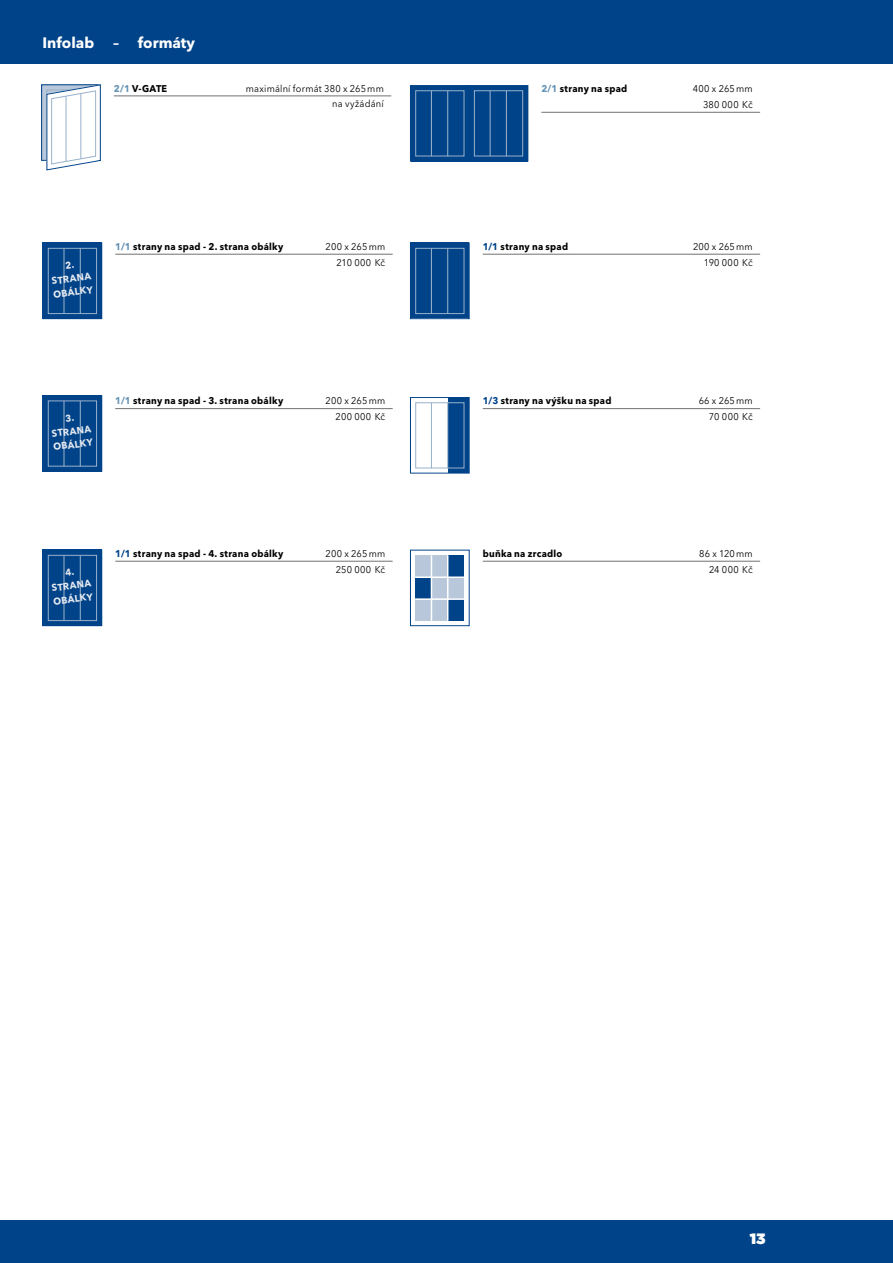
<style>
.page{position:relative;width:893px;height:1263px;background:#fff}
.page>*{position:absolute;margin:0;border:0;box-sizing:border-box;transform-origin:0 0}
.t1{font:700 15px "Avenir Next LT Pro";color:#fff}
.t2{font:900 15px "Gotham";color:#fff}
.t3{font:700 9.75px "Avenir Next LT Pro";letter-spacing:.03em;color:#000;scale:.95 1}
.t4{font:9.75px/15.6px "Avenir Next LT Pro";letter-spacing:.02em;color:#000;text-align:right;scale:.95 1}
.t5{font:700 9.75px/13.5px "Avenir Next LT Pro";color:#e3e8ef;text-align:center;scale:.95 1}
.s1{color:#6492b5}
.s2{color:#004389}
</style>
<div class="page">
<div style="left:0;top:0;width:893px;height:64px;background:#004389"></div>
<div style="left:0;top:1220px;width:893px;height:43px;background:#004389"></div>
<hr style="left:115px;top:254px;width:278px;height:1px;background:#707172">
<div style="left:43px;top:243px;width:59px;height:76px;background:#004389"></div>
<hr style="left:80px;top:248px;width:1px;height:66px;background:#98b1ca">
<hr style="left:64px;top:248px;width:1px;height:66px;background:#98b1ca">
<div style="left:48px;top:248px;width:49px;height:66px;border:1px solid #98b1ca"></div>
<hr style="left:115px;top:408px;width:278px;height:1px;background:#707172">
<div style="left:43px;top:395px;width:59px;height:77px;background:#004389"></div>
<hr style="left:80px;top:401px;width:1px;height:65px;background:#98b1ca">
<hr style="left:64px;top:401px;width:1px;height:65px;background:#98b1ca">
<div style="left:48px;top:401px;width:49px;height:65px;border:1px solid #98b1ca"></div>
<div style="left:410px;top:243px;width:60px;height:76px;border:1px solid #004389"></div>
<div style="left:410px;top:243px;width:59px;height:75px;background:#004389"></div>
<hr style="left:447px;top:248px;width:1px;height:66px;background:#98b1ca">
<hr style="left:431px;top:248px;width:1px;height:66px;background:#98b1ca">
<div style="left:415px;top:248px;width:49px;height:66px;border:1px solid #98b1ca"></div>
<hr style="left:483px;top:254px;width:277px;height:1px;background:#707172">
<div style="left:43px;top:550px;width:59px;height:76px;background:#004389"></div>
<hr style="left:80px;top:555px;width:1px;height:66px;background:#98b1ca">
<hr style="left:64px;top:555px;width:1px;height:66px;background:#98b1ca">
<div style="left:48px;top:555px;width:49px;height:66px;border:1px solid #98b1ca"></div>
<hr style="left:115px;top:561px;width:278px;height:1px;background:#707172">
<div style="left:410px;top:85px;width:60px;height:77px;border:1px solid #004389"></div>
<div style="left:411px;top:86px;width:58px;height:76px;background:#004389"></div>
<hr style="left:447px;top:91px;width:1px;height:65px;background:#98b1ca">
<hr style="left:431px;top:91px;width:1px;height:65px;background:#98b1ca">
<div style="left:415px;top:90px;width:49px;height:66px;border:1px solid #98b1ca"></div>
<div style="left:469px;top:85px;width:59px;height:77px;border:1px solid #004389"></div>
<div style="left:469px;top:86px;width:58px;height:76px;background:#004389"></div>
<hr style="left:506px;top:91px;width:1px;height:65px;background:#98b1ca">
<hr style="left:490px;top:91px;width:1px;height:65px;background:#98b1ca">
<div style="left:474px;top:90px;width:49px;height:66px;border:1px solid #98b1ca"></div>
<hr style="left:541px;top:112px;width:219px;height:1px;background:#707172">
<hr style="left:483px;top:408px;width:277px;height:1px;background:#707172">
<div style="left:448px;top:397px;width:21px;height:76px;background:#004389"></div>
<div style="left:410px;top:397px;width:60px;height:77px;border:1px solid #004389"></div>
<hr style="left:447px;top:403px;width:1px;height:65px;background:#98b1ca">
<hr style="left:431px;top:403px;width:1px;height:65px;background:#98b1ca">
<div style="left:415px;top:402px;width:49px;height:66px;border:1px solid #98b1ca"></div>
<hr style="left:483px;top:561px;width:277px;height:1px;background:#707172">
<div style="left:415px;top:555px;width:49px;height:65px;background:#b8c7d9"></div>
<div style="left:448px;top:555px;width:16px;height:21px;background:#004389"></div>
<div style="left:415px;top:577px;width:16px;height:22px;background:#004389"></div>
<div style="left:448px;top:599px;width:16px;height:21px;background:#004389"></div>
<div style="left:410px;top:550px;width:60px;height:76px;border:1px solid #004389"></div>
<hr style="left:447px;top:555px;width:1px;height:66px;background:#fff">
<hr style="left:415px;top:576px;width:49px;height:2px;background:#fff">
<hr style="left:415px;top:598px;width:49px;height:2px;background:#fff">
<hr style="left:431px;top:555px;width:1px;height:66px;background:#fff">
<div style="left:41px;top:84px;width:60px;height:76px;background:#b8c7d9"></div>
<div style="left:41px;top:84px;width:60px;height:77px;border:1px solid #004389"></div>
<svg style="left:46px;top:84px;width:55px;height:87px"></svg>
<hr style="left:114px;top:96px;width:277px;height:1px;background:#707172">
<h1 class="t1" style="left:43px;top:34px;width:53px">Infolab</h1>
<h1 class="t1" style="left:113px;top:34px;width:83px">– formáty</h1>
<p class="t3" style="left:114px;top:82px;width:58px"><span class="s1">2/1</span> V-GATE</p>
<p class="t4" style="left:246px;top:80px;width:147px">maximální formát 380 x 265mm na vyžádání</p>
<p class="t5" style="left:49px;top:261px;width:44px;rotate:-7deg">2.<br>STRANA<br>OBÁLKY</p>
<p class="t3" style="left:115px;top:241px;width:179px"><span class="s1">1/1</span> strany na spad - 2. strana obálky</p>
<p class="t4" style="left:326px;top:239px;width:64px">200 x 265mm<br>210 000 Kč</p>
<p class="t5" style="left:51px;top:427px;width:44px;text-align:left;rotate:-7deg">STRANA<br>OBÁLKY</p>
<p class="t3" style="left:115px;top:395px;width:178px"><span class="s1">1/1</span> strany na spad - 3. strana obálky</p>
<p class="t4" style="left:326px;top:393px;width:64px">200 x 265mm</p>
<p class="t4" style="left:336px;top:409px;width:54px">200 000 Kč</p>
<p class="t5" style="left:49px;top:568px;width:44px;rotate:-7deg">4.<br>STRANA<br>OBÁLKY</p>
<p class="t3" style="left:115px;top:548px;width:179px"><span class="s2">1/1</span> strany na spad - 4. strana obálky</p>
<p class="t4" style="left:326px;top:546px;width:64px">200 x 265mm<br>250 000 Kč</p>
<p class="t3" style="left:541px;top:83px;width:92px"><span class="s1">2/1</span> strany na spad</p>
<p class="t4" style="left:693px;top:81px;width:65px">400 x 265mm<br>380 000 Kč</p>
<p class="t3" style="left:483px;top:241px;width:91px"><span class="s2">1/1</span> strany na spad</p>
<p class="t4" style="left:693px;top:239px;width:64px">200 x 265mm<br>190 000 Kč</p>
<p class="t3" style="left:483px;top:395px;width:137px"><span class="s2">1/3</span> strany na výšku na spad</p>
<p class="t4" style="left:699px;top:393px;width:58px">66 x 265mm<br>70 000 Kč</p>
<p class="t3" style="left:483px;top:548px;width:85px">buňka na zrcadlo</p>
<p class="t4" style="left:699px;top:546px;width:58px">86 x 120mm<br>24 000 Kč</p>
<h1 class="t2" style="left:750px;top:1228px;width:17px">13</h1>
</div>
